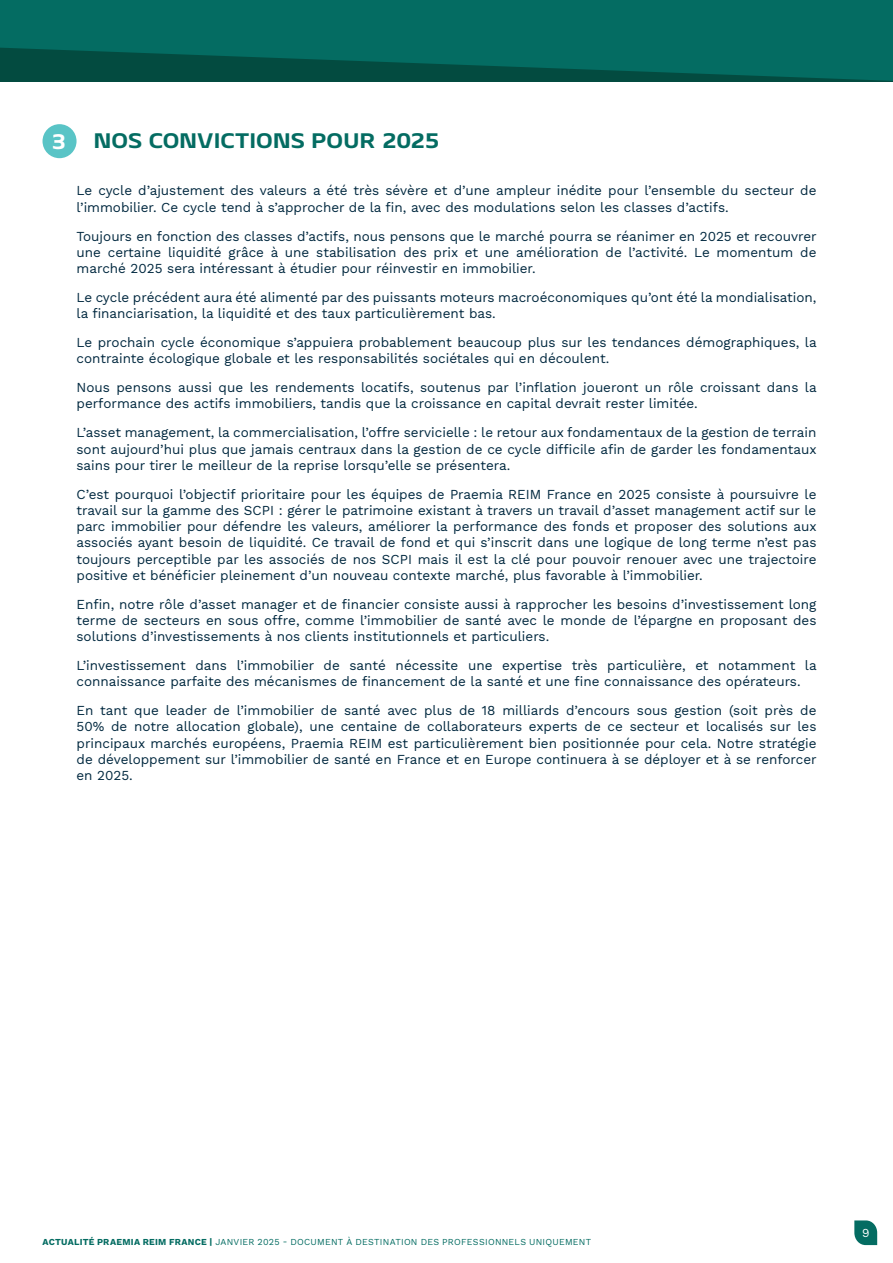
<style>
.page{position:relative;width:893px;height:1263px;background:#fff}
.page>*{position:absolute;margin:0;border:0;box-sizing:border-box;transform-origin:0 0}
.t1{font:800 21px "Geon Expanded";letter-spacing:-.01em;color:#046c62}
.t2{font:800 21px "Geon Expanded";color:#fff}
.t3{font:13.5px/16.2px "Work Sans";color:#00283f}
.t4{font:12px "Work Sans";color:#fff}
.t5{font:9px "Work Sans";letter-spacing:.03em;color:#046c62}
.s1{font-weight:700}
</style>
<div class="page">
<svg style="left:854px;top:1220px;width:23px;height:25px"></svg>
<svg style="left:0;top:0;width:893px;height:82px;background:#03645a"></svg>
<div style="left:43px;top:124px;width:34px;height:34px;background:#59c4c6;border-radius:50%"></div>
<h1 class="t2" style="left:52px;top:131px;width:16px">3</h1>
<h1 class="t1" style="left:94px;top:130px;width:348px">NOS CONVICTIONS POUR 2025</h1>
<p class="t3" style="left:77px;top:182px;width:741px">Le cycle d’ajustement des valeurs a été très sévère et d’une ampleur inédite pour l’ensemble du secteur de l’immobilier. Ce cycle tend à s’approcher de la fin, avec des modulations selon les classes d’actifs.</p>
<p class="t3" style="left:77px;top:227px;width:742px;text-align:justify">Toujours en fonction des classes d’actifs, nous pensons que le marché pourra se réanimer en 2025 et recouvrer une certaine liquidité grâce à une stabilisation des prix et une amélioration de l’activité. Le momentum de marché 2025 sera intéressant à étudier pour réinvestir en immobilier.</p>
<p class="t3" style="left:77px;top:289px;width:741px">Le cycle précédent aura été alimenté par des puissants moteurs macroéconomiques qu’ont été la mondialisation, la financiarisation, la liquidité et des taux particulièrement bas.</p>
<p class="t3" style="left:77px;top:334px;width:742px">Le prochain cycle économique s’appuiera probablement beaucoup plus sur les tendances démographiques, la contrainte écologique globale et les responsabilités sociétales qui en découlent.</p>
<p class="t3" style="left:77px;top:379px;width:742px">Nous pensons aussi que les rendements locatifs, soutenus par l’inflation joueront un rôle croissant dans la performance des actifs immobiliers, tandis que la croissance en capital devrait rester limitée.</p>
<p class="t3" style="left:77px;top:424px;width:742px;text-align:justify">L’asset management, la commercialisation, l’offre servicielle : le retour aux fondamentaux de la gestion de terrain sont aujourd’hui plus que jamais centraux dans la gestion de ce cycle difficile afin de garder les fondamentaux sains pour tirer le meilleur de la reprise lorsqu’elle se présentera.</p>
<p class="t3" style="left:77px;top:485px;width:742px;text-align:justify">C’est pourquoi l’objectif prioritaire pour les équipes de Praemia REIM France en 2025 consiste à poursuivre le travail sur la gamme des SCPI : gérer le patrimoine existant à travers un travail d’asset management actif sur le parc immobilier pour défendre les valeurs, améliorer la performance des fonds et proposer des solutions aux associés ayant besoin de liquidité. Ce travail de fond et qui s’inscrit dans une logique de long terme n’est pas toujours perceptible par les associés de nos SCPI mais il est la clé pour pouvoir renouer avec une trajectoire positive et bénéficier pleinement d’un nouveau contexte marché, plus favorable à l’immobilier.</p>
<p class="t3" style="left:77px;top:595px;width:741px;text-align:justify">Enfin, notre rôle d’asset manager et de financier consiste aussi à rapprocher les besoins d’investissement long terme de secteurs en sous offre, comme l’immobilier de santé avec le monde de l’épargne en proposant des solutions d’investissements à nos clients institutionnels et particuliers.</p>
<p class="t3" style="left:77px;top:657px;width:742px">L’investissement dans l’immobilier de santé nécessite une expertise très particulière, et notamment la connaissance parfaite des mécanismes de financement de la santé et une fine connaissance des opérateurs.</p>
<p class="t3" style="left:77px;top:702px;width:742px;text-align:justify">En tant que leader de l’immobilier de santé avec plus de 18 milliards d’encours sous gestion (soit près de 50% de notre allocation globale), une centaine de collaborateurs experts de ce secteur et localisés sur les principaux marchés européens, Praemia REIM est particulièrement bien positionnée pour cela. Notre stratégie de développement sur l’immobilier de santé en France et en Europe continuera à se déployer et à se renforcer en 2025.</p>
<p class="t5" style="left:43px;top:1235px;width:550px"><span class="s1">ACTUALITÉ PRAEMIA REIM FRANCE |</span> JANVIER 2025 - DOCUMENT À DESTINATION DES PROFESSIONNELS UNIQUEMENT</p>
<p class="t4" style="left:862px;top:1223px;width:9px">9</p>
</div>
